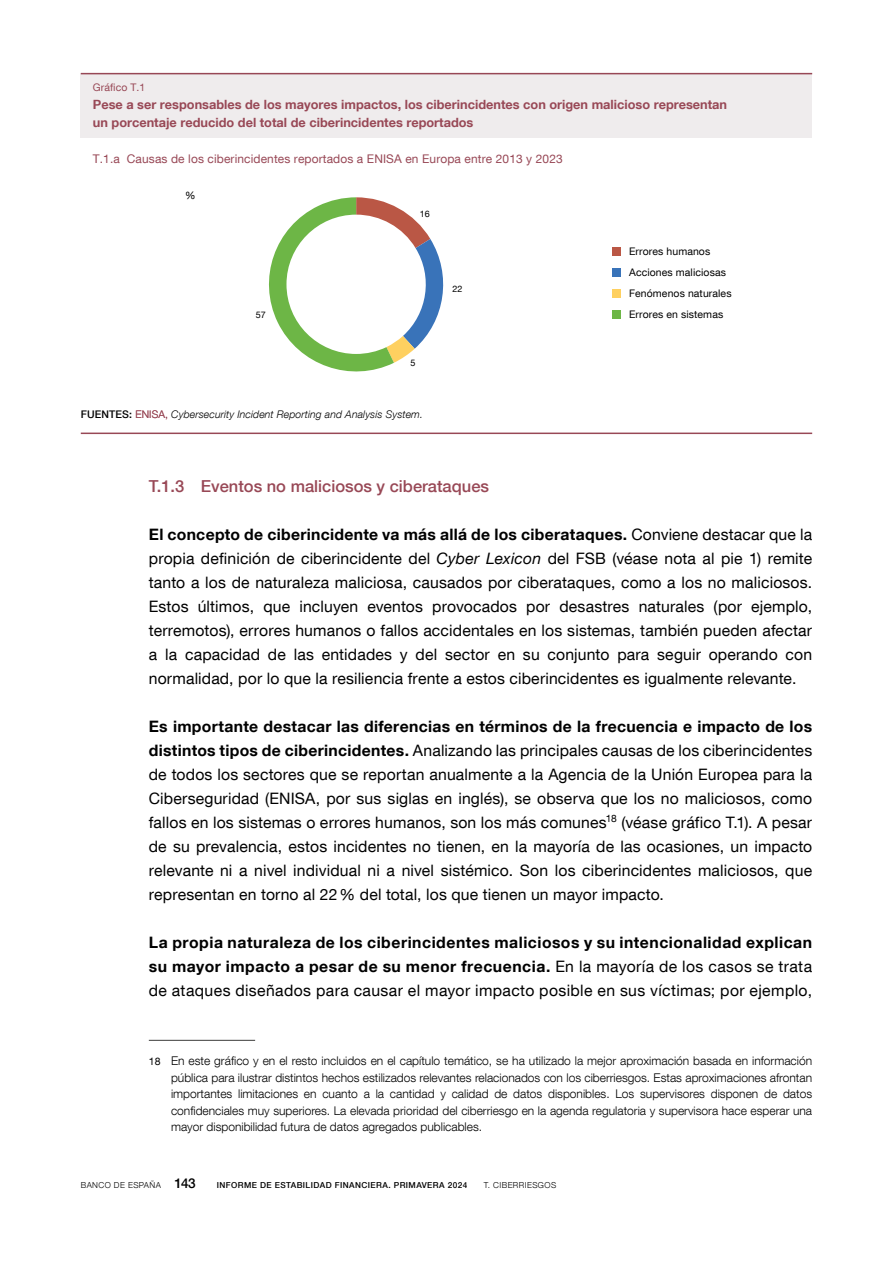
<style>
.page{position:relative;width:893px;height:1263px;background:#fff}
.page>*{position:absolute;margin:0;border:0;box-sizing:border-box;transform-origin:0 0}
.Ladillo_2{font:500 16.5px "Bd E Neue Helvetica";color:#984856}
.Texto_capítulo{font:15.75px/24px "Bd E Neue Helvetica";letter-spacing:.01em;color:#000;text-align:justify}
.Texto_capítulo-2{font:700 15.75px/24px "Bd E Neue Helvetica";letter-spacing:.035em;color:#000;text-align:justify}
.t1{font:700 12.75px/18px "Bd E Neue Helvetica";color:#984856}
.Texto_Citas_1{font:300 12px/16.5px "Bd E Neue Helvetica";color:#000;text-align:justify}
.t2{font:12px "Bd E Neue Helvetica";letter-spacing:.01em;color:#984856}
.t3{font:10.5px "Bd E Neue Helvetica";letter-spacing:.01em;color:#000}
.t4{font:italic 300 10.5px "Bd E Neue Helvetica";letter-spacing:.01em;color:#000}
.t5{font:10.5px "Bd E Neue Helvetica";letter-spacing:.01em;color:#984856}
.t6{font:9px "Bd E Neue Helvetica";color:#000}
.t7{font:500 8.25px "Bd E Neue Helvetica";letter-spacing:.05em;color:#000}
.t8{font:300 8.25px "Bd E Neue Helvetica";letter-spacing:.05em;color:#000}
.s1{font-weight:500;font-style:normal}
.s2{font-style:normal;color:#984856}
.s3{font-weight:700}
.s4{font-style:italic}
.s5{font-weight:400}
.s6{font-weight:400;font-size:10.5px}
.s7{font-weight:500;font-size:13.5px}
</style>
<div class="page">
<hr style="left:149px;top:1040px;width:106px;height:1px;background:#3c3c3b">
<hr style="left:81px;top:433px;width:731px;height:1px;background:#984856">
<svg style="left:269px;top:197px;width:175px;height:175px"></svg>
<div style="left:612px;top:310px;width:9px;height:8px;background:#6db646"></div>
<div style="left:612px;top:289px;width:9px;height:8px;background:#fed060"></div>
<div style="left:612px;top:268px;width:9px;height:8px;background:#3973b9"></div>
<div style="left:612px;top:247px;width:9px;height:8px;background:#ba5745"></div>
<div style="left:81px;top:74px;width:731px;height:63px;background:#efeced"></div>
<hr style="left:81px;top:73px;width:731px;height:1px;background:#984856">
<p class="t5" style="left:93px;top:81px;width:54px">Gráfico T.1</p>
<p class="t1" style="left:93px;top:95px;width:636px">Pese a ser responsables de los mayores impactos, los ciberincidentes con origen malicioso representan un porcentaje reducido del total de ciberincidentes reportados</p>
<p class="t2" style="left:93px;top:151px;width:471px">T.1.a Causas de los ciberincidentes reportados a ENISA en Europa entre 2013 y 2023</p>
<p class="t3" style="left:185px;top:189px;width:12px">%</p>
<p class="t6" style="left:420px;top:209px;width:12px">16</p>
<p class="t6" style="left:256px;top:309px;width:12px">57</p>
<p class="t6" style="left:410px;top:357px;width:7px">5</p>
<p class="t4" style="left:81px;top:408px;width:344px"><span class="s1">FUENTES:</span> <span class="s2">ENISA,</span> Cybersecurity Incident Reporting and Analysis System.</p>
<p class="t6" style="left:452px;top:283px;width:12px">22</p>
<p class="t3" style="left:629px;top:245px;width:83px">Errores humanos</p>
<p class="t3" style="left:629px;top:266px;width:98px">Acciones maliciosas</p>
<p class="t3" style="left:629px;top:287px;width:104px">Fenómenos naturales</p>
<p class="t3" style="left:629px;top:308px;width:96px">Errores en sistemas</p>
<h4 class="Ladillo_2" style="left:149px;top:476px;width:342px">T.1.3 Eventos no maliciosos y ciberataques</h4>
<p class="Texto_capítulo" style="left:149px;top:522px;width:665px"><span class="s3">El concepto de ciberincidente va más allá de los ciberataques.</span> Conviene destacar que la propia definición de ciberincidente del <span class="s4">Cyber Lexicon</span> del FSB (véase nota al pie 1) remite tanto a los de naturaleza maliciosa, causados por ciberataques, como a los no maliciosos.<br>Estos últimos, que incluyen eventos provocados por desastres naturales (por ejemplo, terremotos), errores humanos o fallos accidentales en los sistemas, también pueden afectar a la capacidad de las entidades y del sector en su conjunto para seguir operando con normalidad, por lo que la resiliencia frente a estos ciberincidentes es igualmente relevante.</p>
<p class="Texto_capítulo" style="left:149px;top:714px;width:665px"><span class="s3">Es importante destacar las diferencias en términos de la frecuencia e impacto de los distintos tipos de ciberincidentes.</span> Analizando las principales causas de los ciberincidentes de todos los sectores que se reportan anualmente a la Agencia de la Unión Europea para la Ciberseguridad (ENISA, por sus siglas en inglés), se observa que los no maliciosos, como fallos en los sistemas o errores humanos, son los más comunes<sup>18</sup> (véase gráfico T.1). A pesar de su prevalencia, estos incidentes no tienen, en la mayoría de las ocasiones, un impacto relevante ni a nivel individual ni a nivel sistémico. Son los ciberincidentes maliciosos, que representan en torno al 22% del total, los que tienen un mayor impacto.</p>
<p class="Texto_capítulo-2" style="left:149px;top:930px;width:665px">La propia naturaleza de los ciberincidentes maliciosos y su intencionalidad explican su mayor impacto a pesar de su menor frecuencia. <span class="s5">En la mayoría de los casos se trata de ataques diseñados para causar el mayor impacto posible en sus víctimas; por ejemplo,</span></p>
<p class="Texto_Citas_1" style="left:171px;top:1052px;width:643px;text-indent:-22px"><span class="s6">18</span> En este gráfico y en el resto incluidos en el capítulo temático, se ha utilizado la mejor aproximación basada en información pública para ilustrar distintos hechos estilizados relevantes relacionados con los ciberriesgos. Estas aproximaciones afrontan importantes limitaciones en cuanto a la cantidad y calidad de datos disponibles. Los supervisores disponen de datos confidenciales muy superiores. La elevada prioridad del ciberriesgo en la agenda regulatoria y supervisora hace esperar una mayor disponibilidad futura de datos agregados publicables.</p>
<p class="t8" style="left:81px;top:1180px;width:116px">BANCO DE ESPAÑA <span class="s7">143</span></p>
<p class="t7" style="left:217px;top:1180px;width:252px">INFORME DE ESTABILIDAD FINANCIERA. PRIMAVERA 2024</p>
<p class="t8" style="left:484px;top:1180px;width:74px">T. CIBERRIESGOS</p>
</div>
